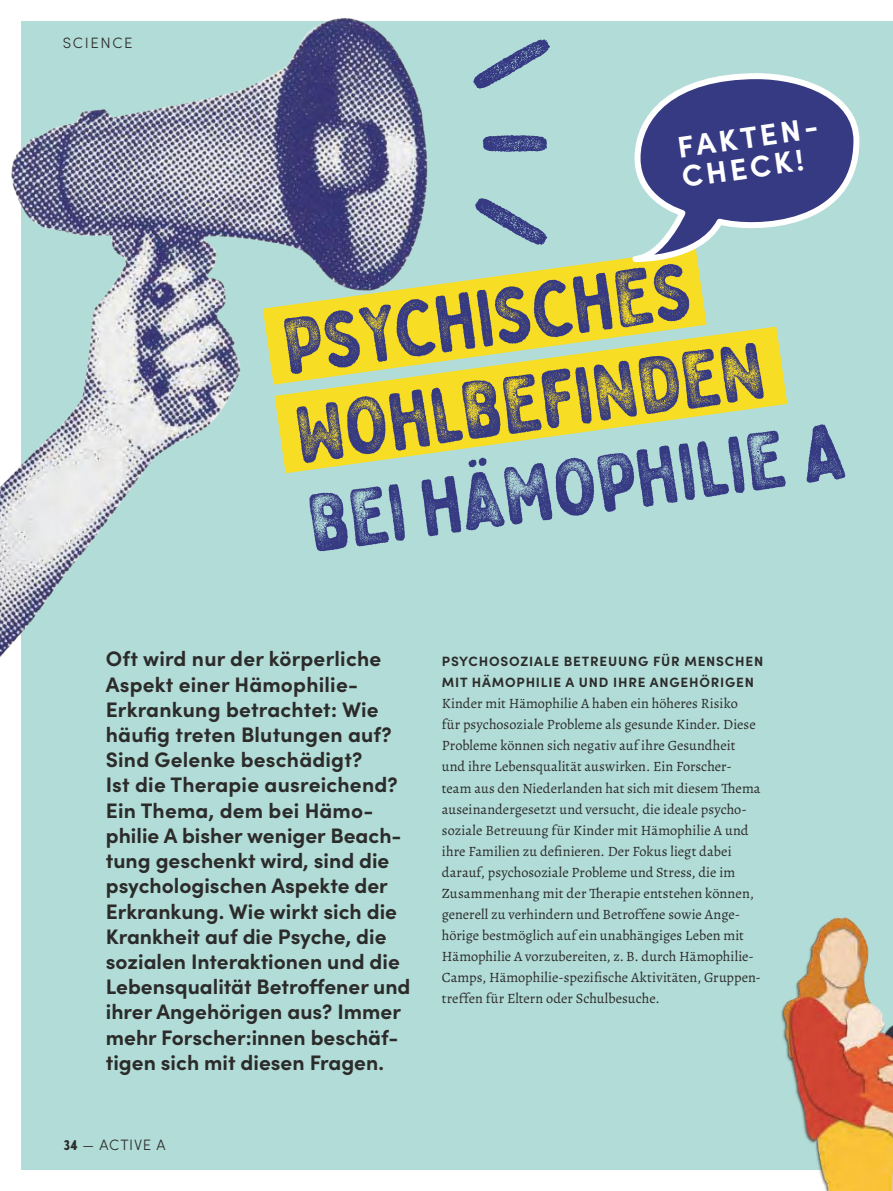
<style>
.page{position:relative;width:893px;height:1191px;background:#fff}
.page>*{position:absolute;margin:0;border:0;box-sizing:border-box;transform-origin:0 0}
.t1{font:79.5px/90px "Bobby Rough Soft";color:#363a83}
.t2{font:700 30px/30px "Sofia Pro";color:#fff}
.t3{font:700 21px/25.2px "Sofia Pro";color:#2b2b2a}
.t4{font:300 15px "Sofia Pro";letter-spacing:.11em;color:#2b2b2a}
.t5{font:14.25px/21px "Alegreya";color:#2b2b2a}
.t6{font:700 13.5px/21px "Sofia Pro";letter-spacing:.06em;color:#2b2b2a}
.s1{font-family:"Sofia Pro Condensed";font-weight:900}
</style>
<div class="page">
<div style="left:21px;top:21px;width:872px;height:1148px;background:#b2dcd7"></div>
<svg style="left:495px;top:326px;width:292px;height:119px;fill:#f7dd24"></svg>
<svg style="left:495px;top:258px;width:212px;height:127px;background:#ecdc3e"></svg>
<img style="left:0;top:18px;width:495px;height:639px">
<svg style="left:629px;top:73px;width:231px;height:192px"></svg>
<svg style="left:483px;top:135px;width:64px;height:17px"></svg>
<svg style="left:473px;top:39px;width:77px;height:50px"></svg>
<svg style="left:475px;top:198px;width:72px;height:47px"></svg>
<img style="left:745px;top:917px;width:148px;height:274px">
<p class="t4" style="left:63px;top:32px;width:71px">SCIENCE</p>
<h2 class="t2" style="left:675px;top:130px;width:144px;rotate:-8deg">FAKTEN-<br>CHECK!</h2>
<h1 class="t1" style="left:278px;top:303px;width:543px;rotate:-8deg">PSYCHISCHES<br>Wohlbefinden bei Hämophilie A</h1>
<p class="t3" style="left:106px;top:645px;width:306px">Oft wird nur der körperliche<br>Aspekt einer Hämophilie--<br>Erkrankung betrachtet: Wie häufig treten Blutungen auf?<br>Sind Gelenke beschädigt?<br>Ist die Therapie ausreichend?<br>Ein Thema, dem bei Hämo&shy;philie A bisher weniger Beach&shy;tung geschenkt wird, sind die psychologischen Aspekte der<br>Erkrankung. Wie wirkt sich die<br>Krankheit auf die Psyche, die sozialen Interaktionen und die<br>Lebensqualität Betroffener und ihrer Angehörigen aus? Immer mehr Forscher:innen beschäf&shy;tigen sich mit diesen Fragen.</p>
<p class="t6" style="left:442px;top:650px;width:323px">PSYCHOSOZIALE BETREUUNG FÜR MENSCHEN<br>MIT HÄMOPHILIE A UND IHRE ANGEHÖRIGEN</p>
<p class="t5" style="left:442px;top:693px;width:321px">Kinder mit Hämophilie A haben ein höheres Risiko<br>für psychosoziale Probleme als gesunde Kinder. Diese Probleme können sich negativ auf ihre Gesundheit und ihre Lebensqualität auswirken. Ein Forscher&shy;team aus den Niederlanden hat sich mit diesem Thema auseinandergesetzt und versucht, die ideale psycho&shy;soziale Betreuung für Kinder mit Hämophilie A und ihre Familien zu definieren. Der Fokus liegt dabei darauf, psychosoziale Probleme und Stress, die im Zusammenhang mit der Therapie entstehen können, generell zu verhindern und Betroffene sowie Ange&shy;hörige bestmöglich auf ein unabhängiges Leben mit Hämophilie A vorzubereiten, z. B. durch Hämophilie-Camps, Hämophilie-spezifische Aktivitäten, Gruppen&shy;treffen für Eltern oder Schulbesuche.</p>
<p class="t4" style="left:64px;top:1133px;width:103px"><span class="s1">34</span> — ACTIVE A</p>
</div>
